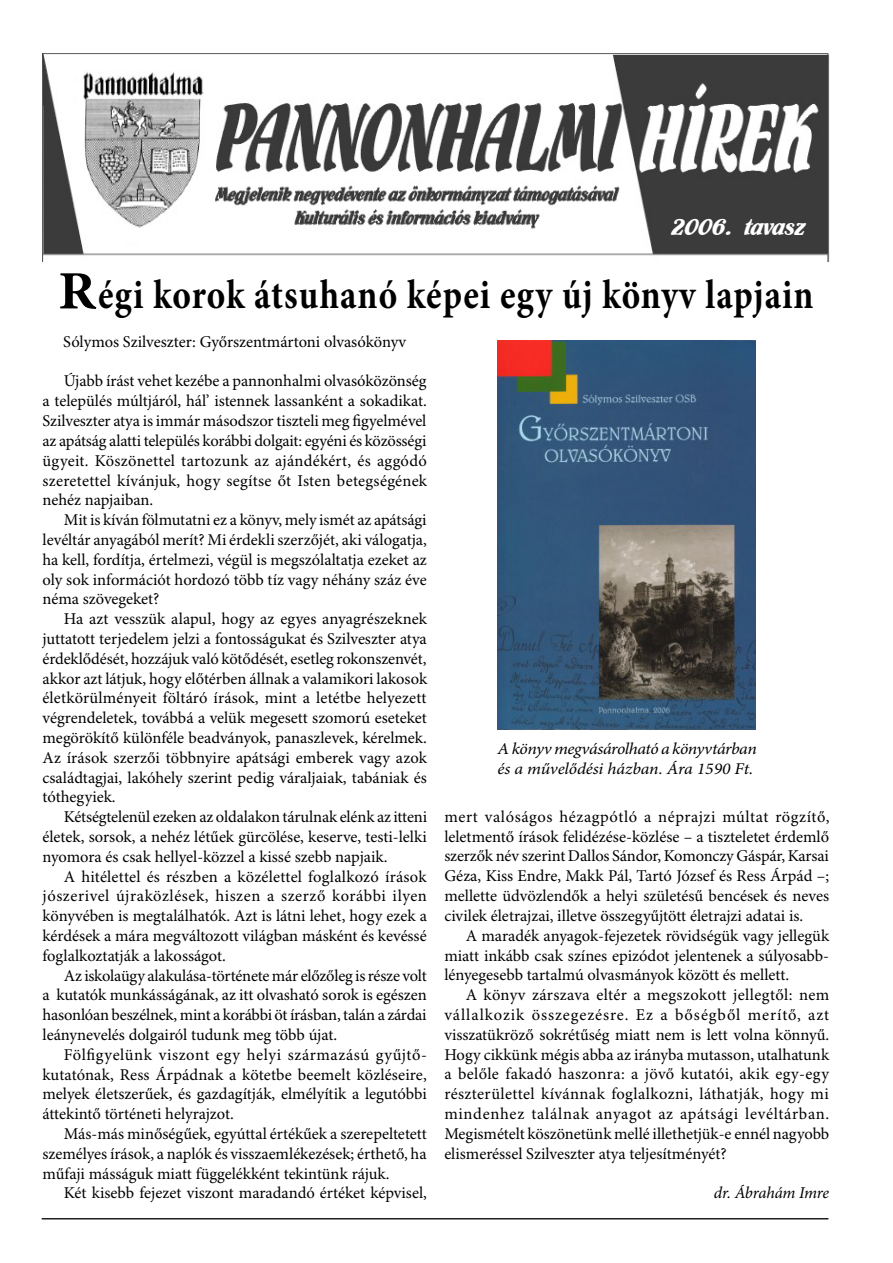
<style>
.page{position:relative;width:893px;height:1263px;background:#fff}
.page>*{position:absolute;margin:0;border:0;box-sizing:border-box;transform-origin:0 0}
.t1{font:700 41.25px "Minion Pro";letter-spacing:.03em;color:#000;scale:.86 1}
.t2{font:24px "Flamenco D";color:#fff}
.t3{font:16.5px/19.8px "Minion Pro";color:#000;text-align:justify}
.t4{font:italic 16.5px/19.8px "Minion Pro";letter-spacing:-.015em;color:#000;scale:1.07 1}
.t5{font:italic 16.5px "Minion Pro";letter-spacing:-.015em;color:#000}
.s1{font-size:54px}
</style>
<div class="page">
<img style="left:43px;top:53px;width:787px;height:209px">
<hr style="left:42px;top:1218px;width:786px;height:1px;background:#231f20">
<div style="left:77px;top:69px;width:35px;height:139px;background:#fff"></div>
<div style="left:77px;top:64px;width:126px;height:42px;background:#fff"></div>
<div style="left:86px;top:201px;width:117px;height:41px;background:#fff"></div>
<img style="left:84px;top:71px;width:120px;height:158px">
<img style="left:497px;top:341px;width:258px;height:388px">
<h2 class="t2" style="left:672px;top:213px;width:136px">2006. tavasz</h2>
<h1 class="t1" style="left:58px;top:271px;width:880px"><span class="s1">R</span>égi korok átsuhanó képei egy új könyv lapjain</h1>
<p class="t3" style="left:63px;top:332px;width:344px">Sólymos Szilveszter: Győrszentmártoni olvasókönyv</p>
<p class="t3" style="left:43px;top:372px;width:386px;text-indent:21px">Újabb írást vehet kezébe a pannonhalmi olvasóközönség a település múltjáról, hál’ istennek lassanként a sokadikat.<br>Szilveszter atya is immár másodszor tiszteli meg figyelmével az apátság alatti település korábbi dolgait: egyéni és közösségi ügyeit. Köszönettel tartozunk az ajándékért, és aggódó szeretettel kívánjuk, hogy segítse őt Isten betegségének nehéz napjaiban.</p>
<p class="t3" style="left:43px;top:511px;width:386px;text-indent:21px">Mit is kíván fölmutatni ez a könyv, mely ismét az apátsági levéltár anyagából merít? Mi érdekli szerzőjét, aki válogatja, ha kell, fordítja, értelmezi, végül is megszólaltatja ezeket az oly sok információt hordozó több tíz vagy néhány száz éve néma szövegeket?</p>
<p class="t3" style="left:43px;top:610px;width:386px;text-indent:21px">Ha azt vesszük alapul, hogy az egyes anyagrészeknek juttatott terjedelem jelzi a fontosságukat és Szilveszter atya érdeklődését, hozzájuk való kötődését, esetleg rokonszenvét, akkor azt látjuk, hogy előtérben állnak a valamikori lakosok életkörülményeit föltáró írások, mint a letétbe helyezett végrendeletek, továbbá a velük megesett szomorú eseteket megörökítő különféle beadványok, panaszlevek, kérelmek.<br>Az írások szerzői többnyire apátsági emberek vagy azok családtagjai, lakóhely szerint pedig váraljaiak, tabániak és tóthegyiek.</p>
<p class="t3" style="left:43px;top:808px;width:386px;text-indent:21px">Kétségtelenül ezeken az oldalakon tárulnak elénk az itteni életek, sorsok, a nehéz létűek gürcölése, keserve, testi-lelki nyomora és csak hellyel-közzel a kissé szebb napjaik.</p>
<p class="t3" style="left:43px;top:867px;width:386px;text-indent:21px">A hitélettel és részben a közélettel foglalkozó írások jószerivel újraközlések, hiszen a szerző korábbi ilyen könyvében is megtalálhatók. Azt is látni lehet, hogy ezek a kérdések a mára megváltozott világban másként és kevéssé foglalkoztatják a lakosságot.</p>
<p class="t3" style="left:43px;top:966px;width:386px;text-indent:21px">Az iskolaügy alakulása-története már előzőleg is része volt a kutatók munkásságának, az itt olvasható sorok is egészen hasonlóan beszélnek, mint a korábbi öt írásban, talán a zárdai leánynevelés dolgairól tudunk meg több újat.</p>
<p class="t3" style="left:43px;top:1045px;width:386px;text-indent:21px">Fölfigyelünk viszont egy helyi származású gyűjtő&shy;kutatónak, Ress Árpádnak a kötetbe beemelt közléseire, melyek életszerűek, és gazdagítják, elmélyítik a legutóbbi áttekintő történeti helyrajzot.</p>
<p class="t3" style="left:43px;top:1124px;width:386px;text-indent:21px">Más-más minőségűek, egyúttal értékűek a szerepeltetett személyes írások, a naplók és visszaemlékezések; érthető, ha műfaji másságuk miatt függelékként tekintünk rájuk.</p>
<p class="t3" style="left:64px;top:1184px;width:365px">Két kisebb fejezet viszont maradandó értéket képvisel,</p>
<p class="t4" style="left:497px;top:739px;width:244px">A könyv megvásárolható a könyvtárban és a művelődési házban. Ára 1590 Ft.</p>
<p class="t3" style="left:444px;top:807px;width:387px">mert valóságos hézagpótló a néprajzi múltat rögzítő, leletmentő írások felidézése-közlése – a tiszteletet érdemlő szerzők név szerint Dallos Sándor, Komonczy Gáspár, Karsai Géza, Kiss Endre, Makk Pál, Tartó József és Ress Árpád –; mellette üdvözlendők a helyi születésű bencések és neves civilek életrajzai, illetve összegyűjtött életrajzi adatai is.</p>
<p class="t3" style="left:444px;top:926px;width:386px;text-indent:21px">A maradék anyagok-fejezetek rövidségük vagy jellegük miatt inkább csak színes epizódot jelentenek a súlyosabb&shy;lényegesebb tartalmú olvasmányok között és mellett.</p>
<p class="t3" style="left:444px;top:985px;width:386px;text-indent:21px">A könyv zárszava eltér a megszokott jellegtől: nem vállalkozik összegezésre. Ez a bőségből merítő, azt visszatükröző sokrétűség miatt nem is lett volna könnyű.<br>Hogy cikkünk mégis abba az irányba mutasson, utalhatunk a belőle fakadó haszonra: a jövő kutatói, akik egy-egy részterülettel kívánnak foglalkozni, láthatják, hogy mi mindenhez találnak anyagot az apátsági levéltárban.<br>Megismételt köszönetünk mellé illethetjük-e ennél nagyobb elismeréssel Szilveszter atya teljesítményét?</p>
<p class="t5" style="left:714px;top:1183px;width:117px">dr. Ábrahám Imre</p>
</div>
